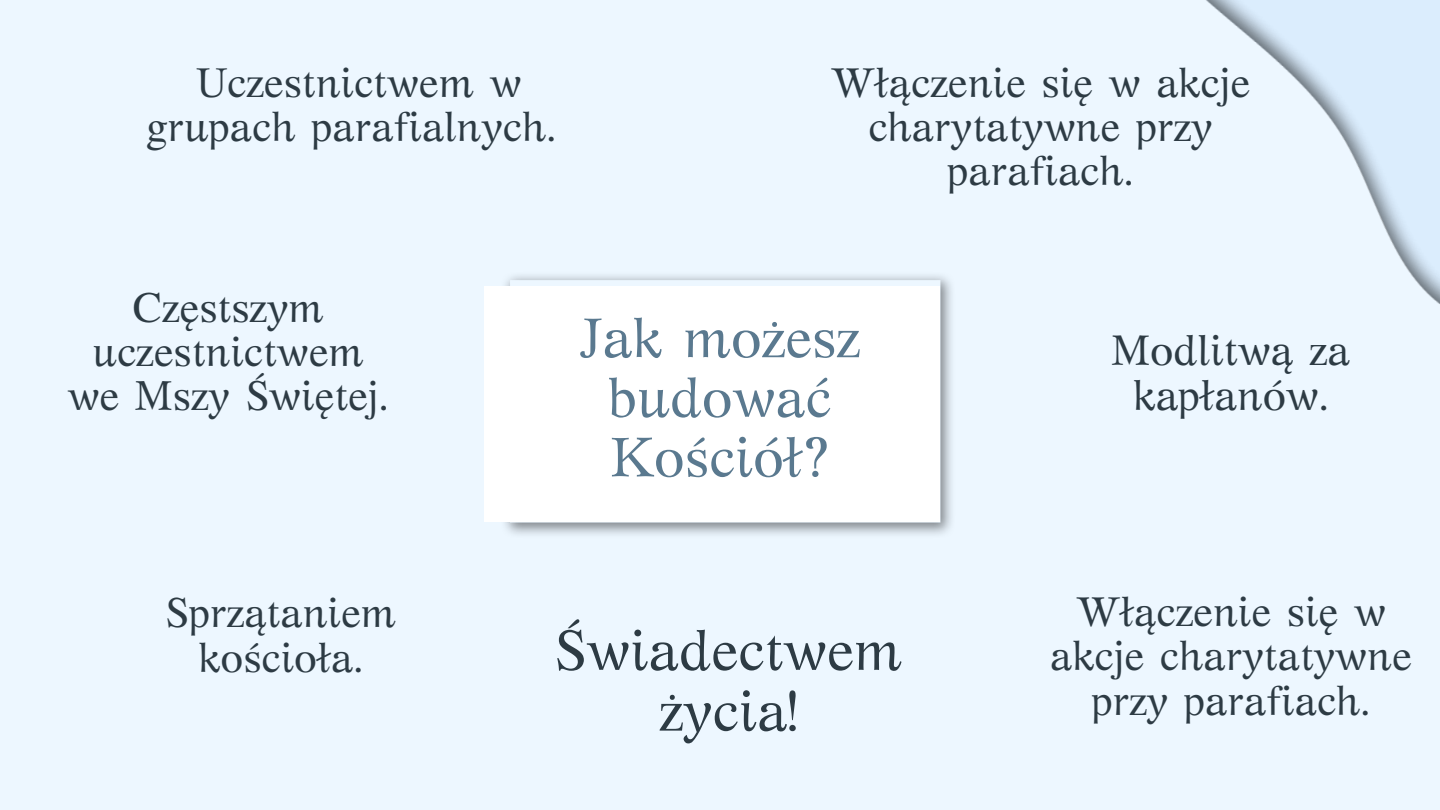
<style>
.page{position:relative;width:1440px;height:810px;background:#edf7ff}
.page>*{position:absolute;margin:0;border:0;box-sizing:border-box;transform-origin:0 0}
.t1{font:56.9px/60.7px "GFS Artemisia";color:#2d3b44;text-align:center}
.t2{font:56px/59.7px "GFS Artemisia";color:#5a798f;text-align:center}
.t3{font:42.6px/45.4px "GFS Artemisia";color:#2d3b44;text-align:center}
.t4{font:41.6px/44.4px "GFS Artemisia";color:#2d3b44;text-align:center}
</style>
<div class="page">
<img style="left:505px;top:275px;width:447px;height:260px">
<div style="left:484px;top:286px;width:456px;height:236px;background:#fff"></div>
<img style="left:1206px;top:0;width:234px;height:304px">
<p class="t4" style="left:147px;top:64px;width:411px">Uczestnictwem w grupach parafialnych.</p>
<p class="t4" style="left:831px;top:64px;width:421px">Włączenie się w akcje charytatywne przy parafiach.</p>
<p class="t4" style="left:68px;top:289px;width:322px">Częstszym uczestnictwem we Mszy Świętej.</p>
<p class="t4" style="left:166px;top:595px;width:232px">Sprzątaniem kościoła.</p>
<p class="t2" style="left:580px;top:313px;width:282px">Jak możesz budować<br>Kościół?</p>
<p class="t1" style="left:554px;top:625px;width:349px">Świadectwem życia!</p>
<p class="t3" style="left:1112px;top:331px;width:240px">Modlitwą za kapłanów.</p>
<p class="t4" style="left:1050px;top:593px;width:363px">Włączenie się w akcje charytatywne przy parafiach.</p>
</div>
